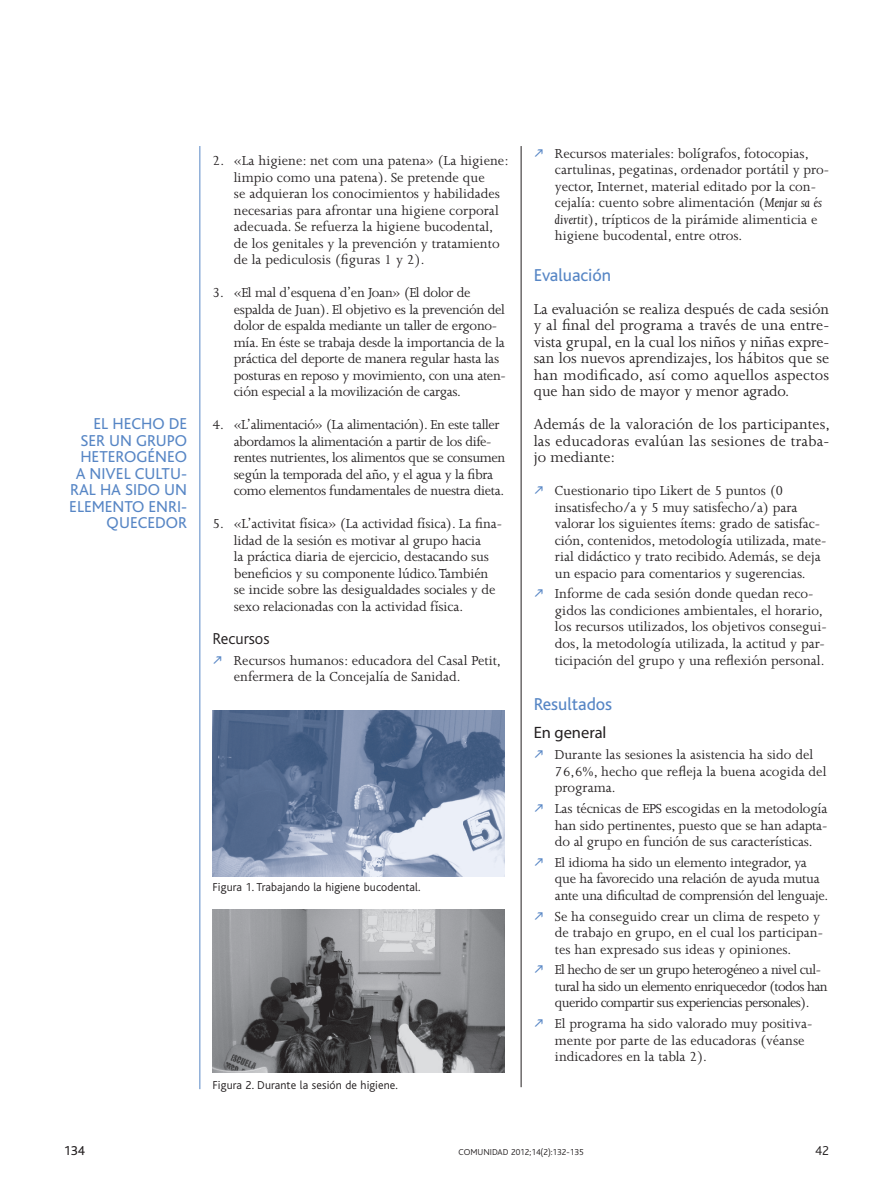
<style>
.page{position:relative;width:893px;height:1191px;background:#fff}
.page>*{position:absolute;margin:0;border:0;box-sizing:border-box;transform-origin:0 0}
.t1{font:18px "Bliss";color:#5786c5}
.t2{font:16.5px/16.5px "Joanna";letter-spacing:.01em;color:#231f20;text-align:justify}
.t3{font:16.5px/16.5px "Bliss";color:#5786c5;text-align:right}
.t4{font:16.5px "Myriad Pro";color:#231f20}
.t5{font:300 16.5px "Bliss";color:#231f20}
.t6{font:15px/16.5px "Joanna";letter-spacing:-.005em;color:#231f20}
.t7{font:15px/16.5px "Joanna";letter-spacing:-.025em;color:#231f20}
.t8{font:15px/16.5px "Joanna";letter-spacing:-.04em;color:#231f20}
.t9{font:13.5px "Bliss";color:#231f20}
.t10{font:300 13.5px "Bliss";color:#231f20}
.t11{font:300 12px "Bliss";letter-spacing:.01em;color:#231f20}
.t12{font:300 9px "Bliss";color:#231f20}
.s1{font-style:italic}
</style>
<div class="page">
<hr style="left:521px;top:146px;width:1px;height:941px;background:#231f20">
<hr style="left:200px;top:146px;width:1px;height:943px;background:#5786c5">
<img style="left:213px;top:909px;width:291px;height:163px">
<img style="left:213px;top:710px;width:291px;height:166px">
<p class="t3" style="left:69px;top:416px;width:119px">EL HECHO DE<br>SER UN GRUPO<br>HETEROGÉNEO<br>A NIVEL CULTU-<br>RAL HA SIDO UN<br>ELEMENTO ENRI-<br>QUECEDOR</p>
<p class="t6" style="left:234px;top:152px;width:276px;text-indent:-21px">2. «La higiene: net com una patena» (La higiene: limpio como una patena). Se pretende que<br>se adquieran los conocimientos y habilidades necesarias para afrontar una higiene corporal adecuada. Se refuerza la higiene bucodental, de los genitales y la prevención y tratamiento de la pediculosis (figuras 1 y 2).</p>
<p class="t6" style="left:234px;top:284px;width:273px;text-indent:-21px">3. «El mal d’esquena d’en Joan» (El dolor de espalda de Juan). El objetivo es la prevención del dolor de espalda mediante un taller de ergono&shy;mía. En éste se trabaja desde la importancia de la práctica del deporte de manera regular hasta las posturas en reposo y movimiento, con una aten&shy;ción especial a la movilización de cargas.</p>
<p class="t7" style="left:234px;top:416px;width:273px;text-indent:-21px">4. «L’alimentació» (La alimentación). En este taller abordamos la alimentación a partir de los dife&shy;rentes nutrientes, los alimentos que se consumen según la temporada del año, y el agua y la fibra como elementos fundamentales de nuestra dieta.</p>
<p class="t6" style="left:234px;top:515px;width:270px;text-indent:-21px">5. «L’activitat física» (La actividad física). La fina&shy;lidad de la sesión es motivar al grupo hacia<br>la práctica diaria de ejercicio, destacando sus beneficios y su componente lúdico. También se incide sobre las desigualdades sociales y de sexo relacionadas con la actividad física.</p>
<p class="t5" style="left:213px;top:629px;width:58px">Recursos</p>
<p class="t6" style="left:234px;top:652px;width:269px">Recursos humanos: educadora del Casal Petit, enfermera de la Concejalía de Sanidad.</p>
<p class="t11" style="left:213px;top:881px;width:209px">Figura 1. Trabajando la higiene bucodental.</p>
<p class="t11" style="left:213px;top:1078px;width:187px">Figura 2. Durante la sesión de higiene.</p>
<p class="t6" style="left:555px;top:145px;width:276px">Recursos materiales: bolígrafos, fotocopias, cartulinas, pegatinas, ordenador portátil y pro&shy;yector, Internet, material editado por la con&shy;cejalía: cuento sobre alimentación (<span class="s1">Menjar sa és divertit</span>), trípticos de la pirámide alimenticia e higiene bucodental, entre otros.</p>
<p class="t1" style="left:534px;top:265px;width:79px">EVALUACIÓN</p>
<p class="t2" style="left:534px;top:300px;width:297px">La evaluación se realiza después de cada sesión y al final del programa a través de una entre&shy;vista grupal, en la cual los niños y niñas expre&shy;san los nuevos aprendizajes, los hábitos que se han modificado, así como aquellos aspectos que han sido de mayor y menor agrado.</p>
<p class="t2" style="left:534px;top:416px;width:298px">Además de la valoración de los participantes, las educadoras evalúan las sesiones de traba&shy;jo mediante:</p>
<p class="t6" style="left:555px;top:482px;width:273px">Cuestionario tipo Likert de 5 puntos (0 insatisfecho/a y 5 muy satisfecho/a) para valorar los siguientes ítems: grado de satisfac&shy;ción, contenidos, metodología utilizada, mate&shy;rial didáctico y trato recibido. Además, se deja un espacio para comentarios y sugerencias.</p>
<p class="t6" style="left:555px;top:586px;width:273px">Informe de cada sesión donde quedan reco&shy;gidos las condiciones ambientales, el horario, los recursos utilizados, los objetivos consegui&shy;dos, la metodología utilizada, la actitud y par&shy;ticipación del grupo y una reflexión personal.</p>
<p class="t1" style="left:534px;top:694px;width:80px">RESULTADOS</p>
<p class="t4" style="left:534px;top:722px;width:74px">En general</p>
<p class="t6" style="left:555px;top:746px;width:273px">Durante las sesiones la asistencia ha sido del<br>76,6%, hecho que refleja la buena acogida del programa.</p>
<p class="t6" style="left:555px;top:800px;width:274px;text-align:justify">Las técnicas de EPS escogidas en la metodología han sido pertinentes, puesto que se han adapta&shy;do al grupo en función de sus características.</p>
<p class="t6" style="left:555px;top:854px;width:275px">El idioma ha sido un elemento integrador, ya que ha favorecido una relación de ayuda mutua ante una dificultad de comprensión del lenguaje.</p>
<p class="t6" style="left:555px;top:908px;width:270px">Se ha conseguido crear un clima de respeto y de trabajo en grupo, en el cual los participan&shy;tes han expresado sus ideas y opiniones.</p>
<p class="t8" style="left:555px;top:961px;width:274px">El hecho de ser un grupo heterogéneo a nivel cul&shy;tural ha sido un elemento enriquecedor (todos han querido compartir sus experiencias personales).</p>
<p class="t6" style="left:555px;top:1015px;width:259px">El programa ha sido valorado muy positiva&shy;mente por parte de las educadoras (véanse indicadores en la tabla 2).</p>
<p class="t9" style="left:64px;top:1143px;width:23px">134</p>
<p class="t10" style="left:815px;top:1143px;width:15px">42</p>
<p class="t12" style="left:458px;top:1147px;width:127px">COMUNIDAD 2012;14(2):132-135</p>
</div>
